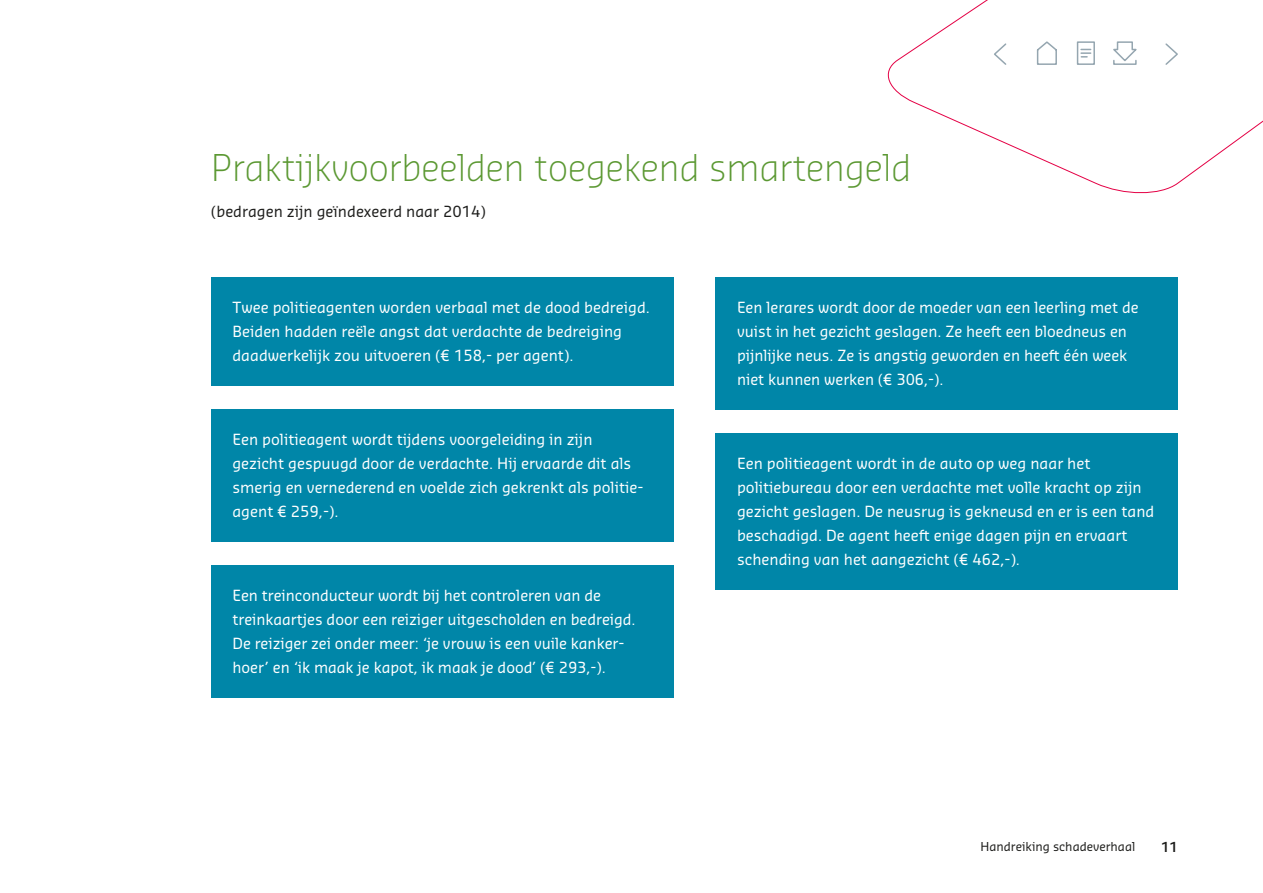
<style>
.page{position:relative;width:1263px;height:893px;background:#fff}
.page>*{position:absolute;margin:0;border:0;box-sizing:border-box;transform-origin:0 0}
.t1{font:300 36px "Sansa Pro";color:#5b9832}
.t2{font:15px/24px "Sansa Pro";color:#fff}
.t3{font:15px "Sansa Pro";color:#1d1d1b}
.t4{font:600 13.5px "Sansa Pro";color:#1d1d1b}
.t5{font:12px "Sansa Pro";color:#1d1d1b}
</style>
<div class="page">
<svg style="left:887px;top:0;width:376px;height:194px"></svg>
<div style="left:211px;top:277px;width:462px;height:108px;background:#0086a8"></div>
<div style="left:211px;top:409px;width:462px;height:132px;background:#0086a8"></div>
<div style="left:716px;top:433px;width:462px;height:156px;background:#0086a8"></div>
<div style="left:211px;top:565px;width:462px;height:132px;background:#0086a8"></div>
<div style="left:716px;top:277px;width:462px;height:132px;background:#0086a8"></div>
<svg style="left:1164px;top:42px;width:15px;height:24px"></svg>
<svg style="left:992px;top:42px;width:16px;height:24px"></svg>
<svg style="left:1076px;top:41px;width:20px;height:25px"></svg>
<svg style="left:1035px;top:40px;width:23px;height:26px"></svg>
<svg style="left:1110px;top:41px;width:28px;height:25px"></svg>
<h1 class="t1" style="left:211px;top:144px;width:702px">Praktijkvoorbeelden toegekend smartengeld</h1>
<p class="t3" style="left:211px;top:202px;width:276px">(bedragen zijn geïndexeerd naar 2014)</p>
<p class="t2" style="left:232px;top:295px;width:419px">Twee politieagenten worden verbaal met de dood bedreigd.<br>Beiden hadden reële angst dat verdachte de bedreiging daadwerkelijk zou uitvoeren (€ 158,- per agent).</p>
<p class="t2" style="left:232px;top:427px;width:413px">Een politieagent wordt tijdens voorgeleiding in zijn gezicht gespuugd door de verdachte. Hij ervaarde dit als smerig en vernederend en voelde zich gekrenkt als politie&shy;agent € 259,-).</p>
<p class="t2" style="left:232px;top:583px;width:405px">Een treinconducteur wordt bij het controleren van de treinkaartjes door een reiziger uitgescholden en bedreigd.<br>De reiziger zei onder meer: ‘je vrouw is een vuile kanker&shy;hoer’ en ‘ik maak je kapot, ik maak je dood’ (€ 293,-).</p>
<p class="t2" style="left:737px;top:295px;width:403px">Een lerares wordt door de moeder van een leerling met de vuist in het gezicht geslagen. Ze heeft een bloedneus en pijnlijke neus. Ze is angstig geworden en heeft één week niet kunnen werken (€ 306,-).</p>
<p class="t2" style="left:737px;top:451px;width:419px">Een politieagent wordt in de auto op weg naar het politiebureau door een verdachte met volle kracht op zijn gezicht geslagen. De neusrug is gekneusd en er is een tand beschadigd. De agent heeft enige dagen pijn en ervaart schending van het aangezicht (€ 462,-).</p>
<p class="t5" style="left:980px;top:839px;width:156px">Handreiking schadeverhaal</p>
<p class="t4" style="left:1161px;top:838px;width:18px">11</p>
</div>
